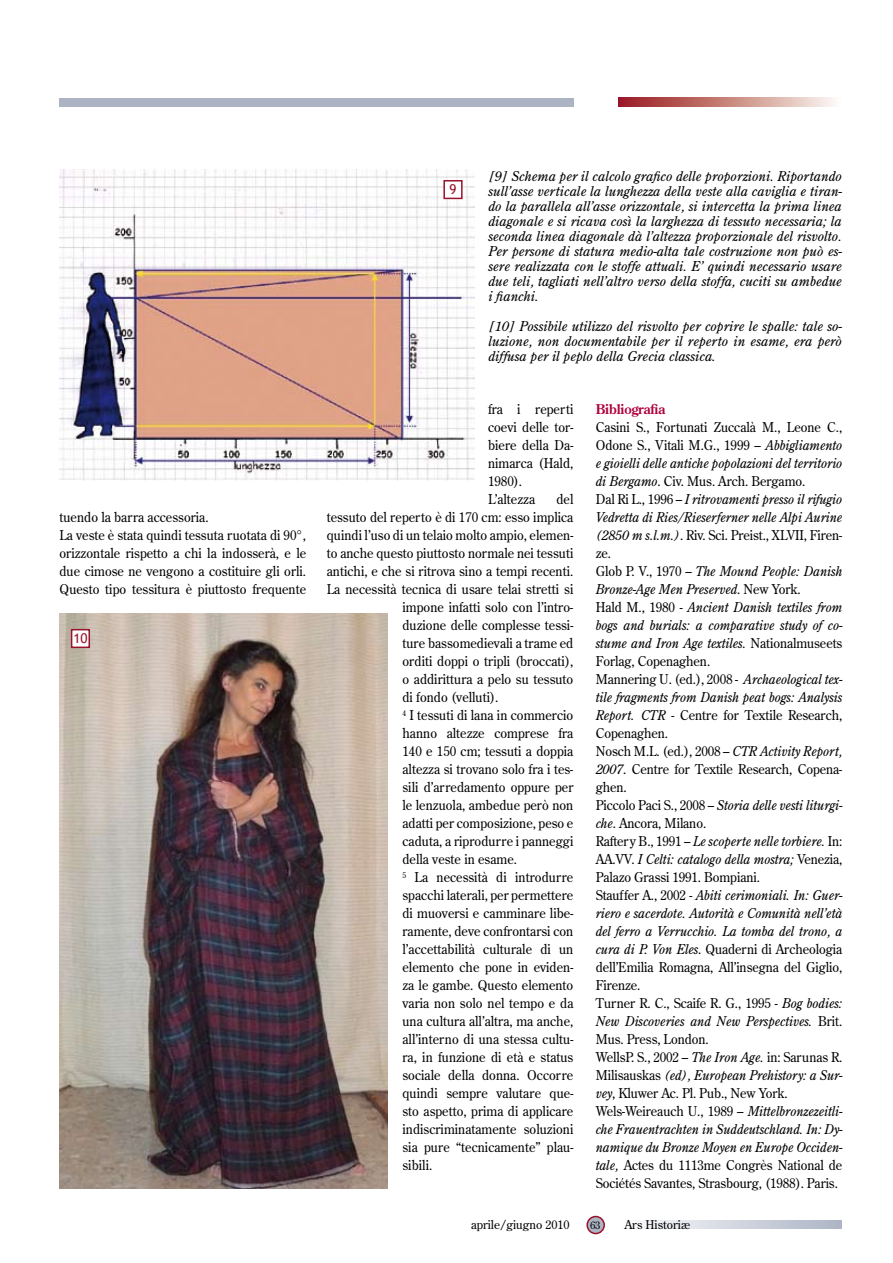
<style>
.page{position:relative;width:893px;height:1263px;background:#fff}
.page>*{position:absolute;margin:0;border:0;box-sizing:border-box;transform-origin:0 0}
.t1{font:italic 13.5px/18px "Century Old Style";letter-spacing:-.005em;color:#000;scale:.95 1}
.t2{font:13.5px/18px "Century Old Style";letter-spacing:.005em;color:#000;scale:.95 1}
.t3{font:italic 13.5px/15px "Century Old Style";letter-spacing:-.005em;color:#000;text-align:justify}
.t4{font:700 13.5px "Century Old Style";letter-spacing:-.005em;color:#b0003e;scale:.95 1}
.t5{font:13.5px "Trebuchet MS";color:#9a122b}
.t6{font:12px "Century Old Style";color:#000}
.t7{font:10.5px "Century Old Style";color:#000}
.s1{font-style:normal}
</style>
<div class="page">
<div style="left:587px;top:1216px;width:17px;height:17px;background:#acb4c4;border-radius:50%"></div>
<div style="left:586px;top:1216px;width:19px;height:18px;border:2px solid #9a122b;border-radius:50%"></div>
<svg style="left:645px;top:1220px;width:197px;height:9px;background:#d0d4de"></svg>
<svg style="left:618px;top:98px;width:216px;height:8px;background:#c88480"></svg>
<div style="left:60px;top:98px;width:514px;height:8px;background:#acb4c4"></div>
<img style="left:60px;top:169px;width:414px;height:311px">
<img style="left:60px;top:613px;width:328px;height:575px">
<div style="left:444px;top:181px;width:18px;height:17px;background:#fff"></div>
<div style="left:443px;top:180px;width:20px;height:19px;border:2px solid #9a122b"></div>
<div style="left:72px;top:630px;width:17px;height:17px;background:#fff"></div>
<div style="left:71px;top:629px;width:19px;height:19px;border:2px solid #9a122b"></div>
<p class="t2" style="left:60px;top:508px;width:261px">tuendo la barra accessoria.<br>La veste è stata quindi tessuta ruotata di 90°, orizzontale rispetto a chi la indosserà, e le due cimose ne vengono a costituire gli orli.<br>Questo tipo tessitura è piuttosto frequente</p>
<p class="t5" style="left:73px;top:631px;width:16px">10</p>
<p class="t5" style="left:449px;top:182px;width:9px">9</p>
<p class="t3" style="left:488px;top:169px;width:355px">[9] Schema per il calcolo grafico delle proporzioni. Riportando sull’asse verticale la lunghezza della veste alla caviglia e tiran&shy;do la parallela all’asse orizzontale, si intercetta la prima linea diagonale e si ricava così la larghezza di tessuto necessaria; la seconda linea diagonale dà l’altezza proporzionale del risvolto.<br>Per persone di statura medio-alta tale costruzione non può es&shy;sere realizzata con le stoffe attuali. E’ quindi necessario usare due teli, tagliati nell’altro verso della stoffa, cuciti su ambedue i fianchi.</p>
<p class="t3" style="left:488px;top:319px;width:355px">[10] Possibile utilizzo del risvolto per coprire le spalle: tale so&shy;luzione, non documentabile per il reperto in esame, era però diffusa per il peplo della Grecia classica.</p>
<p class="t2" style="left:488px;top:400px;width:91px">fra i reperti coevi delle tor&shy;biere della Da&shy;nimarca (Hald,<br>1980).<br>L’altezza</p>
<p class="t2" style="left:556px;top:490px;width:19px">del</p>
<p class="t2" style="left:327px;top:508px;width:261px">tessuto del reperto è di 170 cm: esso implica</p>
<p class="t2" style="left:327px;top:526px;width:261px">quindi l’uso di un telaio molto ampio, elemen-</p>
<p class="t2" style="left:327px;top:544px;width:261px">to anche questo piuttosto normale nei tessuti</p>
<p class="t2" style="left:327px;top:562px;width:261px">antichi, e che si ritrova sino a tempi recenti.</p>
<p class="t2" style="left:327px;top:580px;width:261px">La necessità tecnica di usare telai stretti si</p>
<p class="t2" style="left:402px;top:598px;width:181px">impone infatti solo con l’intro-</p>
<p class="t2" style="left:402px;top:616px;width:181px">duzione delle complesse tessi-</p>
<p class="t2" style="left:402px;top:634px;width:181px">ture bassomedievali a trame ed</p>
<p class="t2" style="left:402px;top:652px;width:181px">orditi doppi o tripli (broccati),</p>
<p class="t2" style="left:402px;top:670px;width:181px">o addirittura a pelo su tessuto</p>
<p class="t2" style="left:402px;top:688px;width:103px">di fondo (velluti).</p>
<p class="t2" style="left:402px;top:706px;width:181px"><sup>4</sup> I tessuti di lana in commercio</p>
<p class="t2" style="left:402px;top:724px;width:181px">hanno altezze comprese fra</p>
<p class="t2" style="left:402px;top:742px;width:181px">140 e 150 cm; tessuti a doppia</p>
<p class="t2" style="left:402px;top:760px;width:181px">altezza si trovano solo fra i tes-</p>
<p class="t2" style="left:402px;top:778px;width:181px">sili d’arredamento oppure per</p>
<p class="t2" style="left:402px;top:796px;width:181px">le lenzuola, ambedue però non</p>
<p class="t2" style="left:402px;top:814px;width:181px">adatti per composizione, peso e</p>
<p class="t2" style="left:402px;top:832px;width:181px">caduta, a riprodurre i panneggi</p>
<p class="t2" style="left:402px;top:850px;width:122px">della veste in esame.</p>
<p class="t2" style="left:402px;top:868px;width:181px"><sup>5</sup> La necessità di introdurre</p>
<p class="t2" style="left:402px;top:886px;width:181px">spacchi laterali, per permettere</p>
<p class="t2" style="left:402px;top:904px;width:181px">di muoversi e camminare libe-</p>
<p class="t2" style="left:402px;top:922px;width:181px">ramente, deve confrontarsi con</p>
<p class="t2" style="left:402px;top:940px;width:181px">l’accettabilità culturale di un</p>
<p class="t2" style="left:402px;top:958px;width:181px">elemento che pone in eviden-</p>
<p class="t2" style="left:402px;top:976px;width:181px">za le gambe. Questo elemento</p>
<p class="t2" style="left:402px;top:994px;width:181px">varia non solo nel tempo e da</p>
<p class="t2" style="left:402px;top:1012px;width:181px">una cultura all’altra, ma anche,</p>
<p class="t2" style="left:402px;top:1030px;width:181px">all’interno di una stessa cultu-</p>
<p class="t2" style="left:402px;top:1048px;width:181px">ra, in funzione di età e status</p>
<p class="t2" style="left:402px;top:1066px;width:181px">sociale della donna. Occorre</p>
<p class="t2" style="left:402px;top:1084px;width:181px">quindi sempre valutare que-</p>
<p class="t2" style="left:402px;top:1102px;width:181px">sto aspetto, prima di applicare</p>
<p class="t2" style="left:402px;top:1120px;width:181px">indiscriminatamente soluzioni</p>
<p class="t2" style="left:402px;top:1138px;width:181px">sia pure “tecnicamente” plau-</p>
<p class="t2" style="left:402px;top:1156px;width:33px">sibili.</p>
<p class="t4" style="left:596px;top:400px;width:75px">Bibliografia</p>
<p class="t1" style="left:596px;top:418px;width:261px"><span class="s1">Casini S., Fortunati Zuccalà M., Leone C., Odone S., Vitali M.G., 1999 –</span> Abbigliamento e gioielli delle antiche popolazioni del territorio di Bergamo<span class="s1">. Civ. Mus. Arch. Bergamo.<br>Dal Ri L., 1996 –</span> I ritrovamenti presso il rifugio Vedretta di Ries/Rieserferner nelle Alpi Aurine (2850 m s.l.m.)<span class="s1">. Riv. Sci. Preist., XLVII, Firen&shy;ze.<br>Glob P. V., 1970 –</span> The Mound People: Danish Bronze-Age Men Preserved<span class="s1">. New York.<br>Hald M., 1980 -</span> Ancient Danish textiles from bogs and burials: a comparative study of co&shy;stume and Iron Age textiles. <span class="s1">Nationalmuseets Forlag, Copenaghen.<br>Mannering U. (ed.), 2008 -</span> Archaeological tex&shy;tile fragments from Danish peat bogs: Analysis Report. CTR <span class="s1">- Centre for Textile Research, Copenaghen.<br>Nosch M.L. (ed.), 2008 –</span> CTR Activity Report, 2007<span class="s1">. Centre for Textile Research, Copena&shy;ghen.<br>Piccolo Paci S., 2008 –</span> Storia delle vesti liturgi&shy;che<span class="s1">. Ancora, Milano.<br>Raftery B., 1991 –</span> Le scoperte nelle torbiere. <span class="s1">In:<br>AA.VV.</span> I Celti: catalogo della mostra; <span class="s1">Venezia, Palazo Grassi 1991. Bompiani.<br>Stauffer A., 2002 -</span> Abiti cerimoniali. In: Guer&shy;riero e sacerdote. Autorità e Comunità nell’età del ferro a Verrucchio. La tomba del trono, a cura di P. Von Eles<span class="s1">. Quaderni di Archeologia dell’Emilia Romagna, All’insegna del Giglio, Firenze.<br>Turner R. C., Scaife R. G., 1995 -</span> Bog bodies:<br>New Discoveries and New Perspectives. <span class="s1">Brit.<br>Mus. Press, London.<br>WellsP. S., 2002 –</span> The Iron Age. <span class="s1">in: Sarunas R.<br>Milisauskas</span> (ed), European Prehistory: a Sur&shy;vey<span class="s1">, Kluwer Ac. Pl. Pub., New York.<br>Wels-Weireauch U., 1989 –</span> Mittelbronzezeitli&shy;che Frauentrachten in Suddeutschland. In: Dy&shy;namique du Bronze Moyen en Europe Occiden&shy;tale, <span class="s1">Actes du 1113me Congrès National de Sociétés Savantes, Strasbourg, (1988). Paris.</span></p>
<p class="t6" style="left:471px;top:1217px;width:100px">aprile/giugno 2010</p>
<p class="t7" style="left:590px;top:1218px;width:12px">63</p>
<p class="t6" style="left:624px;top:1217px;width:67px">Ars Historiæ</p>
</div>
